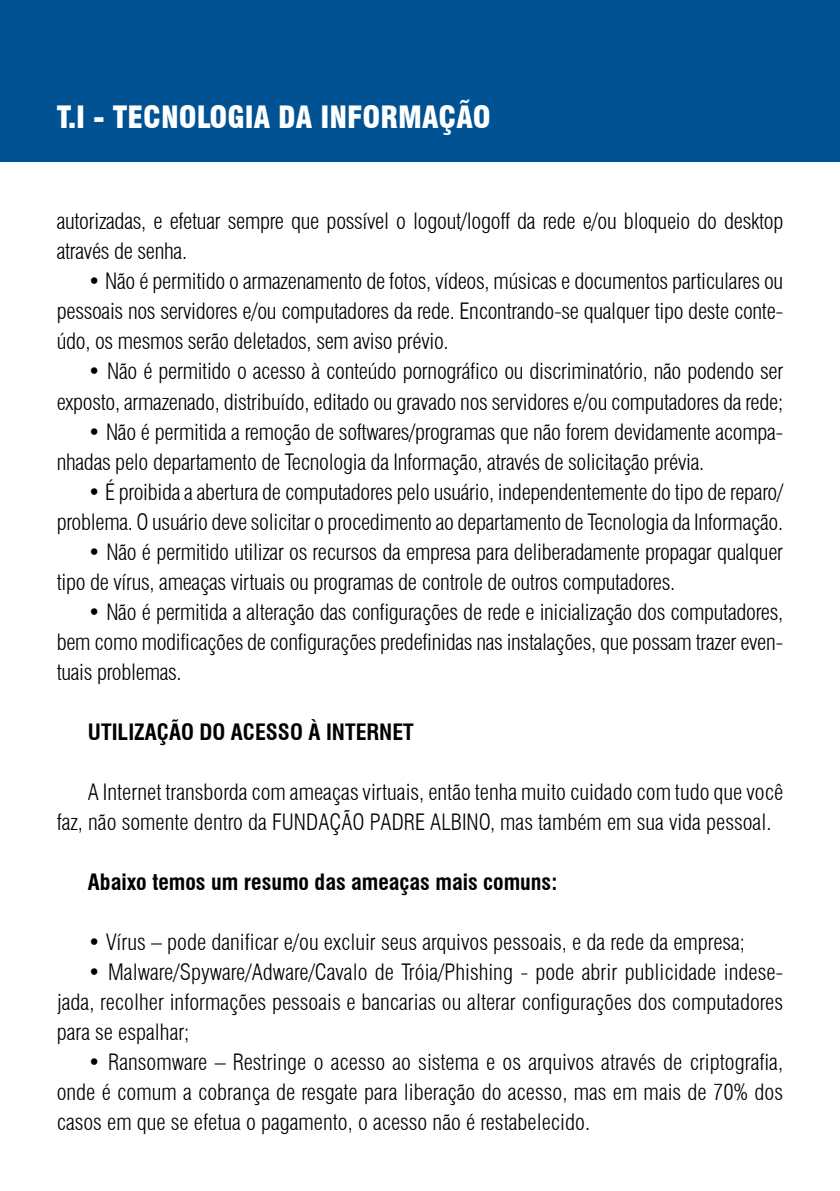
<style>
.page{position:relative;width:840px;height:1191px;background:#fff}
.page>*{position:absolute;margin:0;border:0;box-sizing:border-box;transform-origin:0 0}
.t1{font:900 condensed 30px "Swiss 721 BT";color:#fff}
.t2{font:300 condensed 22px/30px "Swiss 721 BT";letter-spacing:-.015em;color:#000}
.t3{font:700 condensed 22px "Swiss 721 BT";color:#000}
.s1{font-weight:700}
</style>
<div class="page">
<div style="left:0;top:0;width:839px;height:161px;background:#005293"></div>
<h1 class="t1" style="left:57px;top:99px;width:435px">T.I - TECNOLOGIA DA INFORMAÇÃO</h1>
<p class="t2" style="left:57px;top:206px;width:727px">autorizadas, e efetuar sempre que possível o logout/logoff da rede e/ou bloqueio do desktop através de senha.</p>
<p class="t2" style="left:57px;top:266px;width:727px;text-align:justify;text-indent:31px"><span class="s1">•</span> Não é permitido o armazenamento de fotos, vídeos, músicas e documentos particulares ou pessoais nos servidores e/ou computadores da rede. Encontrando-se qualquer tipo deste conte&shy;údo, os mesmos serão deletados, sem aviso prévio.</p>
<p class="t2" style="left:57px;top:356px;width:727px;text-align:right"><span class="s1">•</span> Não é permitido o acesso à conteúdo pornográfico ou discriminatório, não podendo ser exposto, armazenado, distribuído, editado ou gravado nos servidores e/ou computadores da rede;</p>
<p class="t2" style="left:57px;top:416px;width:727px;text-indent:31px"><span class="s1">•</span> Não é permitida a remoção de softwares/programas que não forem devidamente acompa&shy;nhadas pelo departamento de Tecnologia da Informação, através de solicitação prévia.</p>
<p class="t2" style="left:57px;top:476px;width:727px;text-align:right"><span class="s1">•</span> É proibida a abertura de computadores pelo usuário, independentemente do tipo de reparo/ problema. O usuário deve solicitar o procedimento ao departamento de Tecnologia da Informação.</p>
<p class="t2" style="left:57px;top:536px;width:727px;text-indent:31px"><span class="s1">•</span> Não é permitido utilizar os recursos da empresa para deliberadamente propagar qualquer tipo de vírus, ameaças virtuais ou programas de controle de outros computadores.</p>
<p class="t2" style="left:57px;top:596px;width:727px;text-align:justify;text-indent:31px"><span class="s1">•</span> Não é permitida a alteração das configurações de rede e inicialização dos computadores, bem como modificações de configurações predefinidas nas instalações, que possam trazer even&shy;tuais problemas.</p>
<p class="t3" style="left:88px;top:718px;width:327px">UTILIZAÇÃO DO ACESSO À INTERNET</p>
<p class="t2" style="left:57px;top:776px;width:727px;text-indent:31px">A Internet transborda com ameaças virtuais, então tenha muito cuidado com tudo que você faz, não somente dentro da FUNDAÇÃO PADRE ALBINO, mas também em sua vida pessoal.</p>
<p class="t3" style="left:88px;top:868px;width:470px">Abaixo temos um resumo das ameaças mais comuns:</p>
<p class="t2" style="left:88px;top:926px;width:658px">• Vírus – pode danificar e/ou excluir seus arquivos pessoais, e da rede da empresa;</p>
<p class="t2" style="left:57px;top:956px;width:727px;text-align:justify;text-indent:31px">• Malware/Spyware/Adware/Cavalo de Tróia/Phishing - pode abrir publicidade indese&shy;jada, recolher informações pessoais e bancarias ou alterar configurações dos computadores para se espalhar;</p>
<p class="t2" style="left:57px;top:1046px;width:727px;text-align:justify;text-indent:31px">• Ransomware – Restringe o acesso ao sistema e os arquivos através de criptografia, onde é comum a cobrança de resgate para liberação do acesso, mas em mais de 70% dos casos em que se efetua o pagamento, o acesso não é restabelecido.</p>
</div>
